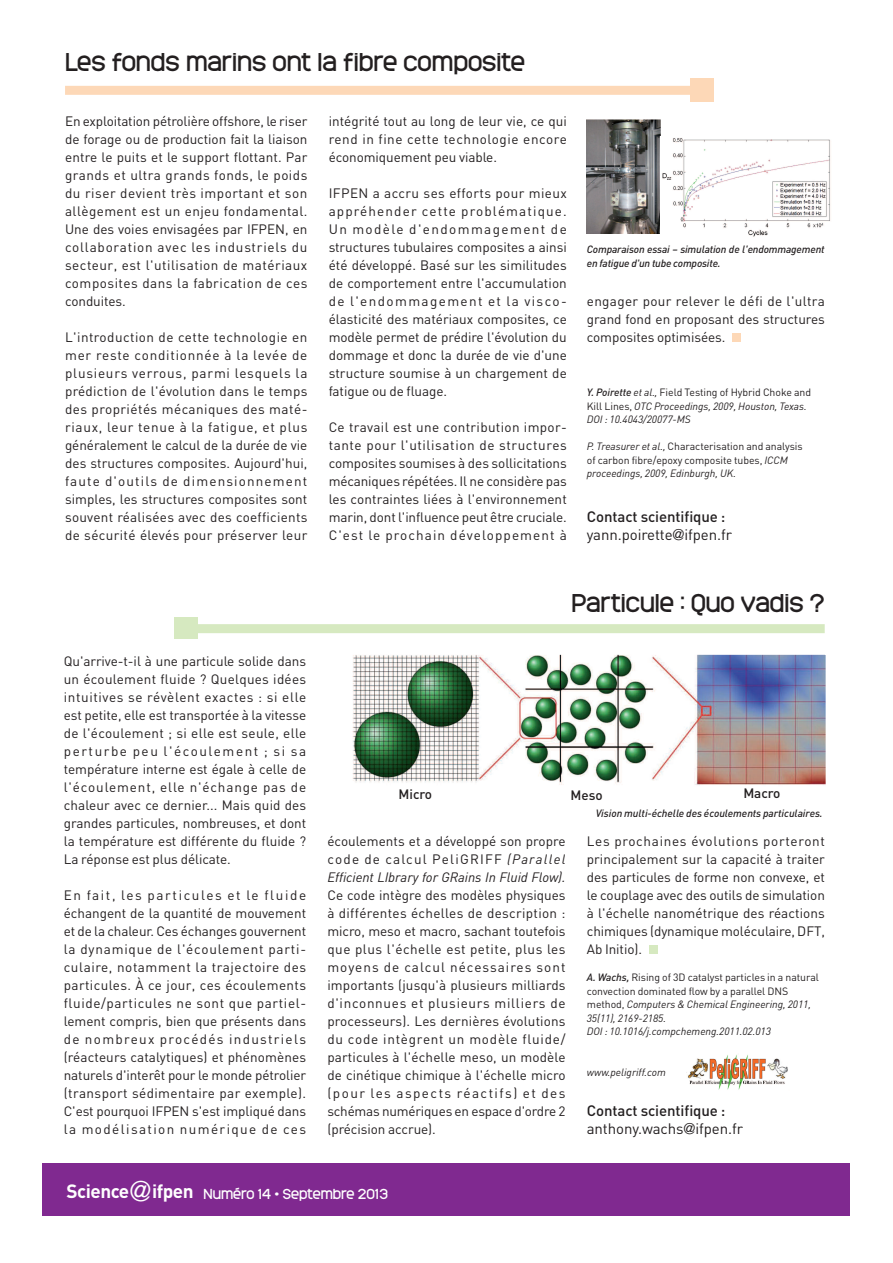
<style>
.page{position:relative;width:893px;height:1263px;background:#fff}
.page>*{position:absolute;margin:0;border:0;box-sizing:border-box;transform-origin:0 0}
.t1{font:24px "Monark";color:#231f20}
.t2{font:15px/18px "DIN";letter-spacing:-.005em;color:#231f20}
.t3{font:13.5px/18px "DIN";color:#231f20;text-align:justify}
.t4{font:13.5px "Monark";color:#fff}
.t5{font:500 13.5px "DIN";letter-spacing:-.005em;color:#231f20}
.t6{font:italic 10.5px/13.5px "DIN";letter-spacing:-.005em;color:#231f20}
.t7{font:italic 500 10.5px/13.5px "DIN";letter-spacing:-.015em;color:#231f20}
.t8{font:10.5px/13.5px "DIN";letter-spacing:-.005em;color:#231f20}
.s1{font-weight:500}
.s2{font-style:normal}
.s3{font-style:italic}
.s4{font-family:"Helvetica";font-weight:300}
.s5{font-family:"DIN";font-weight:700;font-size:18.9px}
.s6{font-family:"Helvetica";font-weight:300;font-size:27.45px}
</style>
<div class="page">
<div style="left:43px;top:1164px;width:807px;height:52px;background:#802990"></div>
<div style="left:197px;top:624px;width:628px;height:9px;background:#d6e9c0"></div>
<div style="left:174px;top:617px;width:23px;height:22px;background:#d6e9c0"></div>
<img style="left:352px;top:656px;width:472px;height:130px">
<div style="left:321px;top:653px;width:506px;height:136px;border:2px solid #fff"></div>
<div style="left:649px;top:945px;width:9px;height:9px;background:#d6e9c0"></div>
<div style="left:65px;top:86px;width:631px;height:9px;background:#fdd8b7"></div>
<div style="left:690px;top:78px;width:23px;height:23px;background:#fdd8b7"></div>
<img style="left:587px;top:119px;width:73px;height:114px">
<div style="left:732px;top:333px;width:9px;height:9px;background:#fdd8b7"></div>
<img style="left:662px;top:138px;width:169px;height:99px">
<img style="left:686px;top:1054px;width:102px;height:36px">
<h1 class="t1" style="left:65px;top:46px;width:461px">Les fonds marins ont la fibre composite</h1>
<p class="t3" style="left:65px;top:112px;width:244px">En exploitation pétrolière offshore, le riser de forage ou de production fait la liaison entre le puits et le support flottant. Par grands et ultra grands fonds, le poids du riser devient très important et son allègement est un enjeu fondamental.<br>Une des voies envisagées par IFPEN, en collaboration avec les industriels du secteur, est l'utilisation de matériaux composites dans la fabrication de ces conduites.</p>
<p class="t3" style="left:65px;top:328px;width:244px">L'introduction de cette technologie en mer reste conditionnée à la levée de plusieurs verrous, parmi lesquels la prédiction de l'évolution dans le temps des propriétés mécaniques des maté&shy;riaux, leur tenue à la fatigue, et plus généralement le calcul de la durée de vie des structures composites. Aujourd'hui, faute d'outils de dimensionnement simples, les structures composites sont souvent réalisées avec des coefficients de sécurité élevés pour préserver leur</p>
<p class="t3" style="left:329px;top:112px;width:240px">intégrité tout au long de leur vie, ce qui rend in fine cette technologie encore économiquement peu viable.</p>
<p class="t3" style="left:329px;top:184px;width:240px">IFPEN a accru ses efforts pour mieux appréhender cette problématique.<br>Un modèle d'endommagement de structures tubulaires composites a ainsi été développé. Basé sur les similitudes de comportement entre l'accumulation de l'endommagement et la visco&shy;élasticité des matériaux composites, ce modèle permet de prédire l'évolution du dommage et donc la durée de vie d'une structure soumise à un chargement de fatigue ou de fluage.</p>
<p class="t3" style="left:329px;top:418px;width:240px">Ce travail est une contribution impor&shy;tante pour l'utilisation de structures composites soumises à des sollicitations mécaniques répétées. Il ne considère pas les contraintes liées à l'environnement marin, dont l'influence peut être cruciale.<br>C'est le prochain développement à</p>
<p class="t7" style="left:587px;top:242px;width:239px">Comparaison essai – simulation de l'endommagement en fatigue d'un tube composite.</p>
<p class="t3" style="left:587px;top:292px;width:240px">engager pour relever le défi de l'ultra grand fond en proposant des structures composites optimisées.</p>
<p class="t6" style="left:587px;top:385px;width:226px"><span class="s1">Y. Poirette</span> et al., <span class="s2">Field Testing of Hybrid Choke and<br>Kill Lines,</span> OTC Proceedings, 2009, Houston, Texas.<br>DOI : 10.4043/20077-MS</p>
<p class="t8" style="left:587px;top:439px;width:217px"><span class="s3">P. Treasurer et al.,</span> Characterisation and analysis of carbon fibre/epoxy composite tubes, <span class="s3">ICCM proceedings, 2009, Edinburgh, UK.</span></p>
<p class="t2" style="left:587px;top:507px;width:147px"><span class="s1">Contact scientifique : </span>yann.poirette<span class="s4">@</span>ifpen.fr</p>
<p class="t3" style="left:64px;top:652px;width:244px">Qu'arrive-t-il à une particule solide dans un écoulement fluide ? Quelques idées intuitives se révèlent exactes : si elle est petite, elle est transportée à la vitesse de l'écoulement ; si elle est seule, elle perturbe peu l'écoulement ; si sa température interne est égale à celle de l'écoulement, elle n'échange pas de chaleur avec ce dernier... Mais quid des grandes particules, nombreuses, et dont la température est différente du fluide ?<br>La réponse est plus délicate.</p>
<p class="t3" style="left:64px;top:886px;width:244px">En fait, les particules et le fluide échangent de la quantité de mouvement et de la chaleur. Ces échanges gouvernent la dynamique de l'écoulement parti&shy;culaire, notamment la trajectoire des particules. À ce jour, ces écoulements fluide/particules ne sont que partiel&shy;lement compris, bien que présents dans de nombreux procédés industriels (réacteurs catalytiques) et phénomènes naturels d'interêt pour le monde pétrolier (transport sédimentaire par exemple).<br>C'est pourquoi IFPEN s'est impliqué dans la modélisation numérique de ces</p>
<h1 class="t1" style="left:571px;top:586px;width:255px">Particule : Quo vadis ?</h1>
<p class="t5" style="left:399px;top:786px;width:35px">Micro</p>
<p class="t5" style="left:571px;top:787px;width:34px">Meso</p>
<p class="t5" style="left:743px;top:785px;width:39px">Macro</p>
<p class="t3" style="left:327px;top:832px;width:240px">écoulements et a développé son propre code de calcul PeliGRIFF <span class="s3">(Parallel Efficient LIbrary for GRains In Fluid Flow).</span></p>
<p class="t3" style="left:327px;top:886px;width:240px">Ce code intègre des modèles physiques à différentes échelles de description : micro, meso et macro, sachant toutefois que plus l'échelle est petite, plus les moyens de calcul nécessaires sont importants (jusqu'à plusieurs milliards d'inconnues et plusieurs milliers de processeurs). Les dernières évolutions du code intègrent un modèle fluide/ particules à l'échelle meso, un modèle de cinétique chimique à l'échelle micro (pour les aspects réactifs) et des schémas numériques en espace d'ordre 2 (précision accrue).</p>
<p class="t7" style="left:596px;top:806px;width:228px">Vision multi-échelle des écoulements particulaires.</p>
<p class="t3" style="left:587px;top:832px;width:240px">Les prochaines évolutions porteront principalement sur la capacité à traiter des particules de forme non convexe, et le couplage avec des outils de simulation à l'échelle nanométrique des réactions chimiques (dynamique moléculaire, DFT, Ab Initio).</p>
<p class="t6" style="left:587px;top:970px;width:234px"><span class="s1">A. Wachs,</span> <span class="s2">Rising of 3D catalyst particles in a natural convection dominated flow by a parallel DNS method,</span> Computers &amp; Chemical Engineering, 2011, 35(11), 2169-2185.<br>DOI : 10.1016/j.compchemeng.2011.02.013</p>
<p class="t6" style="left:587px;top:1065px;width:80px">www.peligriff.com</p>
<p class="t2" style="left:587px;top:1101px;width:158px"><span class="s1">Contact scientifique : </span>anthony.wachs<span class="s4">@</span>ifpen.fr</p>
<p class="t4" style="left:67px;top:1184px;width:323px"><span class="s5">Science</span><span class="s6">@</span><span class="s5">ifpen</span> Numéro 14 • Septembre 2013</p>
</div>
